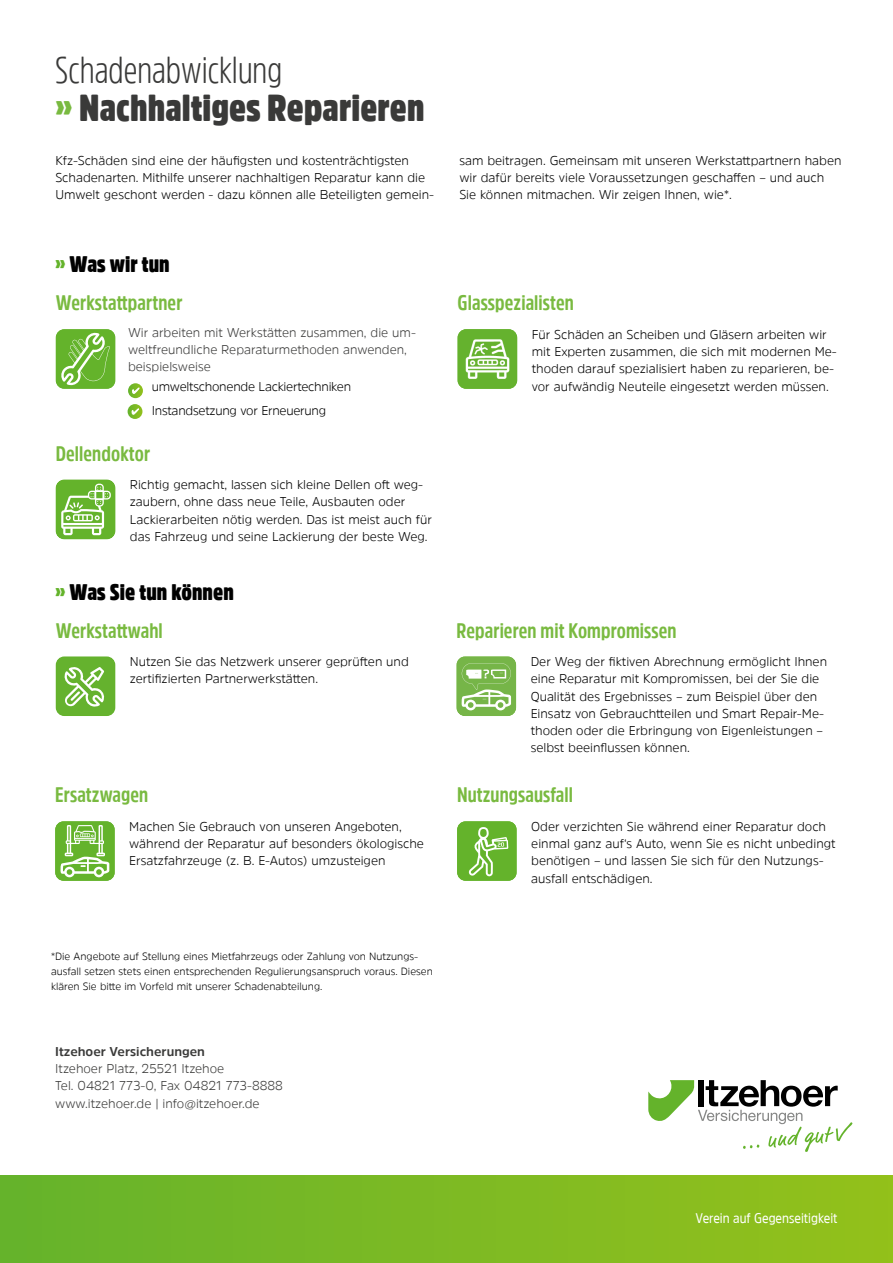
<style>
.page{position:relative;width:893px;height:1263px;background:#fff}
.page>*{position:absolute;margin:0;border:0;box-sizing:border-box;transform-origin:0 0}
.t1{font:900 37.5px "Amsi Pro Cond";letter-spacing:.005em;color:#3a3a39}
.t2{font:300 37.5px "Amsi Pro Cond";color:#3a3a39}
.t3{font:900 22.5px "Amsi Pro Cond";letter-spacing:.005em;color:#000}
.t4{font:700 21px "Amsi Pro Cond";letter-spacing:.005em;color:#79ba40}
.t5{font:13.95px "Amsi Pro Narw";color:#fff}
.t6{font:300 12.75px/17.2px "Amsi Pro";color:#000}
.t7{font:300 12.75px/17.2px "Amsi Pro";color:#3a3a39}
.t8{font:300 12.75px/24px "Amsi Pro";letter-spacing:-.02em;color:#000}
.t9{font:700 12.75px "Amsi Pro";color:#3a3a39}
.t10{font:300 10.5px/15px "Amsi Pro";color:#000}
</style>
<div class="page">
<div style="left:0;top:1176px;width:893px;height:87px;background:linear-gradient(to right,#65b32c,#94c01b)"></div>
<svg style="left:648px;top:1080px;width:204px;height:72px"></svg>
<svg style="left:128px;top:383px;width:15px;height:15px"></svg>
<svg style="left:132px;top:387px;width:8px;height:7px"></svg>
<svg style="left:128px;top:404px;width:14px;height:15px"></svg>
<svg style="left:131px;top:408px;width:8px;height:7px"></svg>
<svg style="left:56px;top:329px;width:59px;height:60px;background:#7cbe4c"></svg>
<img style="left:458px;top:329px;width:59px;height:60px">
<svg style="left:56px;top:480px;width:59px;height:59px;background:#88c45d"></svg>
<svg style="left:56px;top:656px;width:59px;height:60px"></svg>
<svg style="left:56px;top:657px;width:59px;height:58px;background:#80bf53"></svg>
<svg style="left:457px;top:656px;width:59px;height:60px;background:#92c46e"></svg>
<svg style="left:55px;top:821px;width:60px;height:60px;background:#8bc660"></svg>
<svg style="left:457px;top:821px;width:60px;height:60px;background:#7bbe4b"></svg>
<h1 class="t2" style="left:55px;top:44px;width:228px">Schadenabwicklung</h1>
<h1 class="t1" style="left:79px;top:82px;width:347px">Nachhaltiges Reparieren</h1>
<p class="t6" style="left:55px;top:151px;width:380px">Kfz-Schäden sind eine der häufigsten und kostenträchtigsten<br>Schadenarten. Mithilfe unserer nachhaltigen Reparatur kann die<br>Umwelt geschont werden - dazu können alle Beteiligten gemein-</p>
<p class="t6" style="left:459px;top:151px;width:384px">sam beitragen. Gemeinsam mit unseren Werkstattpartnern haben wir dafür bereits viele Voraussetzungen geschaffen – und auch<br>Sie können mitmachen. Wir zeigen Ihnen, wie*.</p>
<h2 class="t3" style="left:70px;top:249px;width:102px">Was wir tun</h2>
<h3 class="t4" style="left:56px;top:288px;width:128px">Werkstattpartner</h3>
<h3 class="t4" style="left:458px;top:289px;width:118px">Glasspezialisten</h3>
<p class="t7" style="left:128px;top:323px;width:289px">Wir arbeiten mit Werkstätten zusammen, die um&shy;weltfreundliche Reparaturmethoden anwenden, beispielsweise</p>
<p class="t8" style="left:152px;top:374px;width:201px">umweltschonende Lackiertechniken<br>Instandsetzung vor Erneuerung</p>
<h3 class="t4" style="left:56px;top:439px;width:96px">Dellendoktor</h3>
<p class="t6" style="left:130px;top:476px;width:304px">Richtig gemacht, lassen sich kleine Dellen oft weg&shy;zaubern, ohne dass neue Teile, Ausbauten oder Lackierarbeiten nötig werden. Das ist meist auch für das Fahrzeug und seine Lackierung der beste Weg.</p>
<h2 class="t3" style="left:70px;top:577px;width:166px">Was Sie tun können</h2>
<p class="t6" style="left:532px;top:325px;width:307px">Für Schäden an Scheiben und Gläsern arbeiten wir mit Experten zusammen, die sich mit modernen Me&shy;thoden darauf spezialisiert haben zu reparieren, be&shy;vor aufwändig Neuteile eingesetzt werden müssen.</p>
<h3 class="t4" style="left:56px;top:616px;width:109px">Werkstattwahl</h3>
<h3 class="t4" style="left:457px;top:616px;width:221px">Reparieren mit Kompromissen</h3>
<p class="t6" style="left:130px;top:653px;width:280px">Nutzen Sie das Netzwerk unserer geprüften und zertifizierten Partnerwerkstätten.</p>
<p class="t6" style="left:531px;top:653px;width:298px">Der Weg der fiktiven Abrechnung ermöglicht Ihnen eine Reparatur mit Kompromissen, bei der Sie die Qualität des Ergebnisses – zum Beispiel über den Einsatz von Gebrauchtteilen und Smart Repair-Me&shy;thoden oder die Erbringung von Eigenleistungen – selbst beeinflussen können.</p>
<h3 class="t4" style="left:55px;top:781px;width:94px">Ersatzwagen</h3>
<h3 class="t4" style="left:457px;top:781px;width:117px">Nutzungsausfall</h3>
<p class="t6" style="left:129px;top:817px;width:296px">Machen Sie Gebrauch von unseren Angeboten, während der Reparatur auf besonders ökologische<br>Ersatzfahrzeuge (z. B. E-Autos) umzusteigen</p>
<p class="t6" style="left:531px;top:817px;width:306px">Oder verzichten Sie während einer Reparatur doch einmal ganz auf‘s Auto, wenn Sie es nicht unbedingt benötigen – und lassen Sie sich für den Nutzungs&shy;ausfall entschädigen.</p>
<p class="t10" style="left:51px;top:949px;width:383px">*Die Angebote auf Stellung eines Mietfahrzeugs oder Zahlung von Nutzungs&shy;ausfall setzen stets einen entsprechenden Regulierungsanspruch voraus. Diesen klären Sie bitte im Vorfeld mit unserer Schadenabteilung.</p>
<p class="t9" style="left:55px;top:1043px;width:151px">Itzehoer Versicherungen</p>
<p class="t7" style="left:55px;top:1060px;width:229px">Itzehoer Platz, 25521 Itzehoe<br>Tel. 04821 773-0, Fax 04821 773-8888 www.itzehoer.de | info@itzehoer.de</p>
<p class="t5" style="left:696px;top:1209px;width:143px">Verein auf Gegenseitigkeit</p>
</div>
